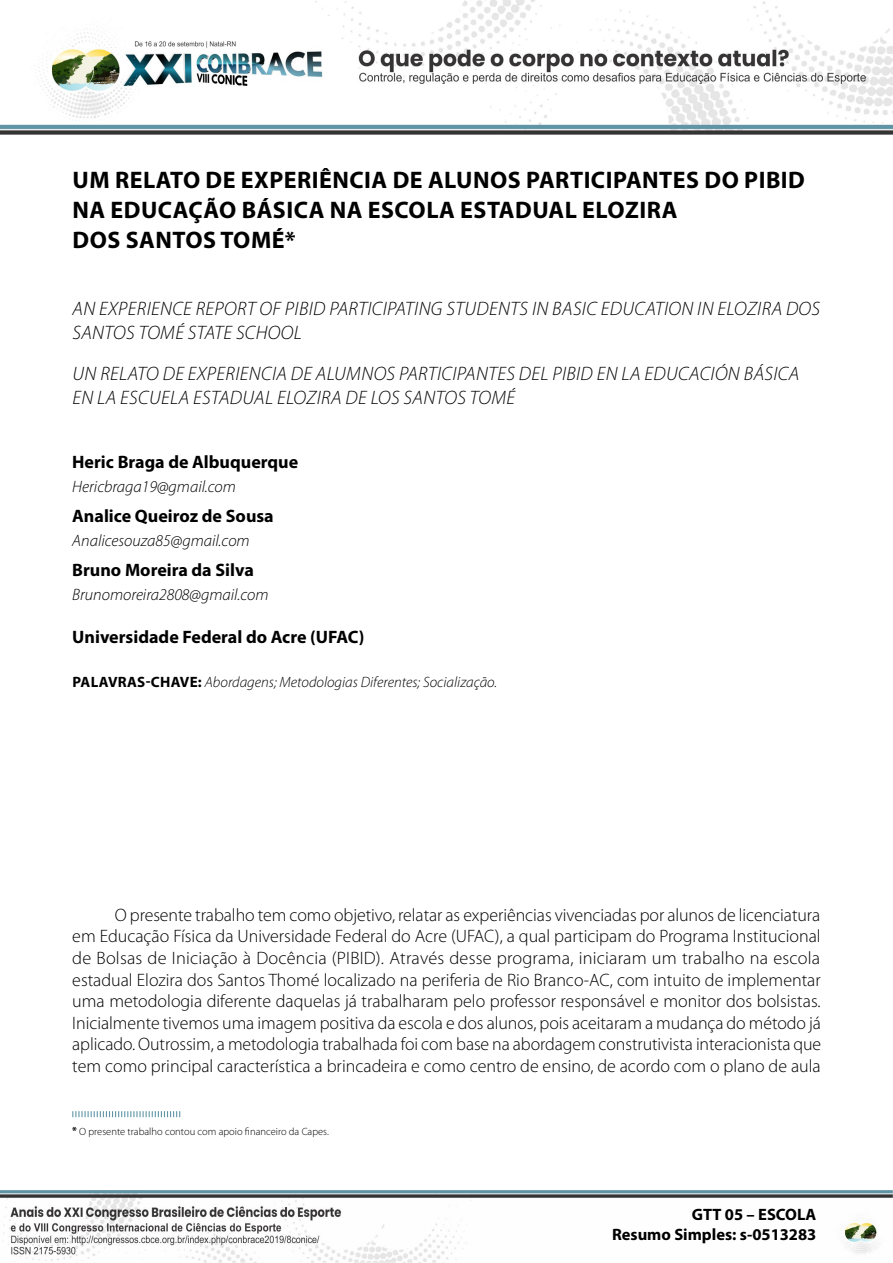
<style>
.page{position:relative;width:893px;height:1263px;background:#fff}
.page>*{position:absolute;margin:0;border:0;box-sizing:border-box;transform-origin:0 0}
.t1{font:700 24px/30px "Myriad Pro";letter-spacing:.02em;color:#000}
.t2{font:italic 300 19.5px/24px "Myriad Pro";letter-spacing:.02em;color:#000}
.t3{font:300 18px/21.6px "Myriad Pro";color:#000;text-align:justify}
.t4{font:700 18px "Myriad Pro";color:#000}
.t5{font:italic 300 16.5px "Myriad Pro";color:#000}
.t6{font:700 16.5px/19.8px "Myriad Pro";color:#000;text-align:right}
.t7{font:italic 300 15px "Myriad Pro";color:#000}
.t8{font:300 10.5px "Myriad Pro";color:#000}
.s1{font-weight:700;font-style:normal}
.s2{font-weight:700}
</style>
<div class="page">
<img style="left:0;top:0;width:893px;height:134px">
<img style="left:0;top:1190px;width:893px;height:73px">
<svg style="left:72px;top:1111px;width:108px;height:6px"></svg>
<h1 class="t1" style="left:73px;top:164px;width:734px">UM RELATO DE EXPERIÊNCIA DE ALUNOS PARTICIPANTES DO PIBID<br>NA EDUCAÇÃO BÁSICA NA ESCOLA ESTADUAL ELOZIRA<br>DOS SANTOS TOMÉ*<sup>1</sup></h1>
<p class="t2" style="left:72px;top:296px;width:749px">AN EXPERIENCE REPORT OF PIBID PARTICIPATING STUDENTS IN BASIC EDUCATION IN ELOZIRA DOS<br>SANTOS TOMÉ STATE SCHOOL</p>
<p class="t2" style="left:72px;top:361px;width:728px">UN RELATO DE EXPERIENCIA DE ALUMNOS PARTICIPANTES DEL PIBID EN LA EDUCACIÓN BÁSICA<br>EN LA ESCUELA ESTADUAL ELOZIRA DE LOS SANTOS TOMÉ</p>
<p class="t4" style="left:72px;top:450px;width:227px">Heric Braga de Albuquerque</p>
<p class="t5" style="left:72px;top:476px;width:165px">Hericbraga19@gmail.com</p>
<p class="t4" style="left:72px;top:504px;width:203px">Analice Queiroz de Sousa</p>
<p class="t5" style="left:72px;top:531px;width:179px">Analicesouza85@gmail.com</p>
<p class="t4" style="left:72px;top:558px;width:183px">Bruno Moreira da Silva</p>
<p class="t5" style="left:72px;top:585px;width:198px">Brunomoreira2808@gmail.com</p>
<p class="t4" style="left:72px;top:625px;width:294px">Universidade Federal do Acre (UFAC)</p>
<p class="t7" style="left:72px;top:672px;width:426px"><span class="s1">PALAVRAS-CHAVE:</span> Abordagens; Metodologias Diferentes; Socialização.</p>
<p class="t3" style="left:72px;top:904px;width:750px;text-indent:43px">O presente trabalho tem como objetivo, relatar as experiências vivenciadas por alunos de licenciatura em Educação Física da Universidade Federal do Acre (UFAC), a qual participam do Programa Institucional de Bolsas de Iniciação à Docência (PIBID). Através desse programa, iniciaram um trabalho na escola estadual Elozira dos Santos Thomé localizado na periferia de Rio Branco-AC, com intuito de implementar uma metodologia diferente daquelas já trabalharam pelo professor responsável e monitor dos bolsistas.<br>Inicialmente tivemos uma imagem positiva da escola e dos alunos, pois aceitaram a mudança do método já aplicado. Outrossim, a metodologia trabalhada foi com base na abordagem construtivista interacionista que tem como principal característica a brincadeira e como centro de ensino, de acordo com o plano de aula</p>
<p class="t8" style="left:72px;top:1125px;width:258px"><span class="s2">*</span> O presente trabalho contou com apoio financeiro da Capes.</p>
<p class="t6" style="left:612px;top:1204px;width:206px">GTT 05 – ESCOLA<br>Resumo Simples: s-0513283</p>
</div>
